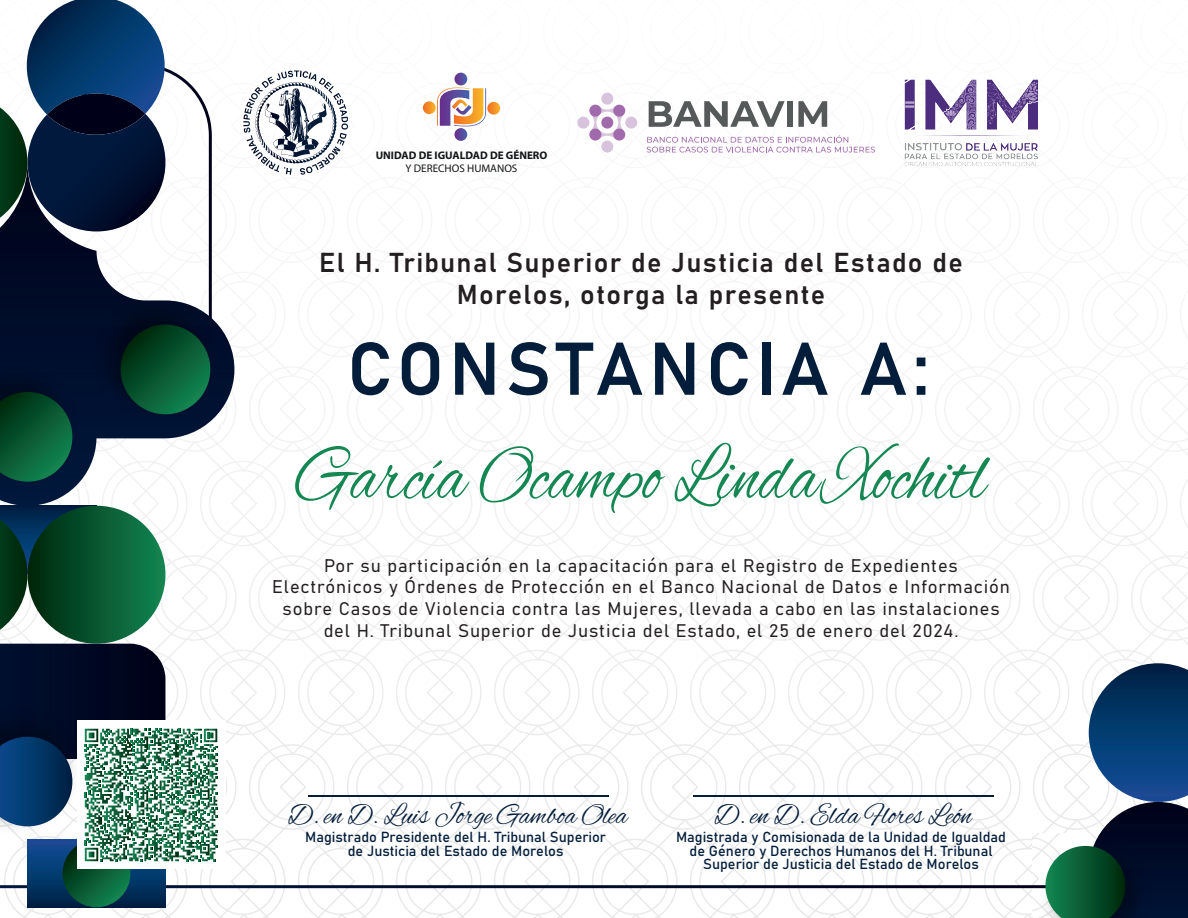
<style>
.page{position:relative;width:1188px;height:918px;background:#fff}
.page>*{position:absolute;margin:0;border:0;box-sizing:border-box;transform-origin:0 0}
.t1{font:80.85px "Alex Brush";color:#148752;scale:.82 1}
.t2{font:73.5px "Bahnschrift";letter-spacing:.065em;color:#031d3a}
.t3{font:30px "Alex Brush";color:#031d3a;scale:.9 1}
.t4{font:27px/32.4px "Bahnschrift";letter-spacing:.05em;color:#231f20;text-align:center}
.t5{font:18px/21.6px "Bahnschrift";letter-spacing:.05em;color:#231f20;text-align:center}
.t6{font:14.4px/13.8px "Bahnschrift";color:#031d3a;text-align:center}
.t7{font:700 11.1px "Myriad Pro";color:#121516}
.t8{font:11.1px "Myriad Pro";color:#121516}
</style>
<div class="page">
<svg style="left:172px;top:71px;width:40px;height:92px"></svg>
<svg style="left:0;top:163px;width:235px;height:343px"></svg>
<img style="left:87px;top:291px;width:136px;height:136px">
<svg style="left:121px;top:325px;width:89px;height:89px;background:#08562f"></svg>
<svg style="left:0;top:506px;width:88px;height:60px"></svg>
<svg style="left:28px;top:861px;width:137px;height:46px;background:#01305c"></svg>
<img style="left:1033px;top:833px;width:12px;height:85px">
<svg style="left:1045px;top:663px;width:143px;height:255px"></svg>
<svg style="left:0;top:0;width:172px;height:238px"></svg>
<img style="left:0;top:359px;width:85px;height:135px">
<svg style="left:0;top:392px;width:72px;height:90px;background:#074f32"></svg>
<svg style="left:63px;top:839px;width:67px;height:68px;background:#0a5f36"></svg>
<div style="left:28px;top:506px;width:137px;height:138px;background:linear-gradient(to right,#00270c,#148654);border-radius:69px"></div>
<svg style="left:0;top:520px;width:28px;height:110px;background:#285345"></svg>
<hr style="left:308px;top:796px;width:300px;height:1px;background:#031d3a">
<hr style="left:693px;top:796px;width:301px;height:1px;background:#031d3a">
<div style="left:77px;top:721px;width:148px;height:148px;background:#fff"></div>
<svg style="left:0;top:644px;width:217px;height:217px"></svg>
<img style="left:905px;top:79px;width:133px;height:87px">
<svg style="left:243px;top:70px;width:105px;height:105px"></svg>
<svg style="left:423px;top:73px;width:77px;height:68px"></svg>
<svg style="left:649px;top:101px;width:136px;height:26px"></svg>
<div style="left:787px;top:101px;width:6px;height:26px;background:#56595a"></div>
<svg style="left:798px;top:101px;width:29px;height:26px"></svg>
<svg style="left:647px;top:135px;width:228px;height:18px"></svg>
<svg style="left:591px;top:106px;width:33px;height:33px"></svg>
<div style="left:601px;top:117px;width:12px;height:12px;background:#a16aac;border-radius:50%"></div>
<div style="left:601px;top:93px;width:12px;height:12px;background:#d7c3dc;border-radius:50%"></div>
<div style="left:601px;top:141px;width:12px;height:12px;background:#d7c3dc;border-radius:50%"></div>
<div style="left:625px;top:117px;width:12px;height:12px;background:#d7c3dc;border-radius:50%"></div>
<div style="left:577px;top:117px;width:12px;height:12px;background:#d7c3dc;border-radius:50%"></div>
<div style="left:589px;top:105px;width:12px;height:12px;background:#a16aac;border-radius:50%"></div>
<div style="left:613px;top:129px;width:12px;height:12px;background:#a16aac;border-radius:50%"></div>
<div style="left:613px;top:105px;width:12px;height:12px;background:#a16aac;border-radius:50%"></div>
<div style="left:589px;top:129px;width:12px;height:12px;background:#a16aac;border-radius:50%"></div>
<p class="t7" style="left:376px;top:149px;width:173px">UNIDAD DE IGUALDAD DE GÉNERO</p>
<p class="t8" style="left:406px;top:162px;width:113px">Y DERECHOS HUMANOS</p>
<h3 class="t4" style="left:319px;top:244px;width:645px">El H. Tribunal Superior de Justicia del Estado de<br>Morelos, otorga la presente</h3>
<h2 class="t2" style="left:347px;top:313px;width:584px">CONSTANCIA A:</h2>
<h1 class="t1" style="left:296px;top:426px;width:843px">García Ocampo Linda Xochitl</h1>
<p class="t5" style="left:272px;top:553px;width:739px">Por su participación en la capacitación para el Registro de Expedientes Electrónicos y Órdenes de Protección en el Banco Nacional de Datos e Información sobre Casos de Violencia contra las Mujeres, llevada a cabo en las instalaciones del H. Tribunal Superior de Justicia del Estado, el 25 de enero del 2024.</p>
<h3 class="t3" style="left:288px;top:796px;width:378px">D. en D. Luis Jorge Gamboa Olea</h3>
<p class="t6" style="left:305px;top:829px;width:302px">Magistrado Presidente del H. Tribunal Superior de Justicia del Estado de Morelos</p>
<h3 class="t3" style="left:715px;top:796px;width:287px">D. en D. Elda Flores León</h3>
<p class="t6" style="left:676px;top:829px;width:331px">Magistrada y Comisionada de la Unidad de Igualdad de Género y Derechos Humanos del H. Tribunal<br>Superior de Justicia del Estado de Morelos</p>
</div>
